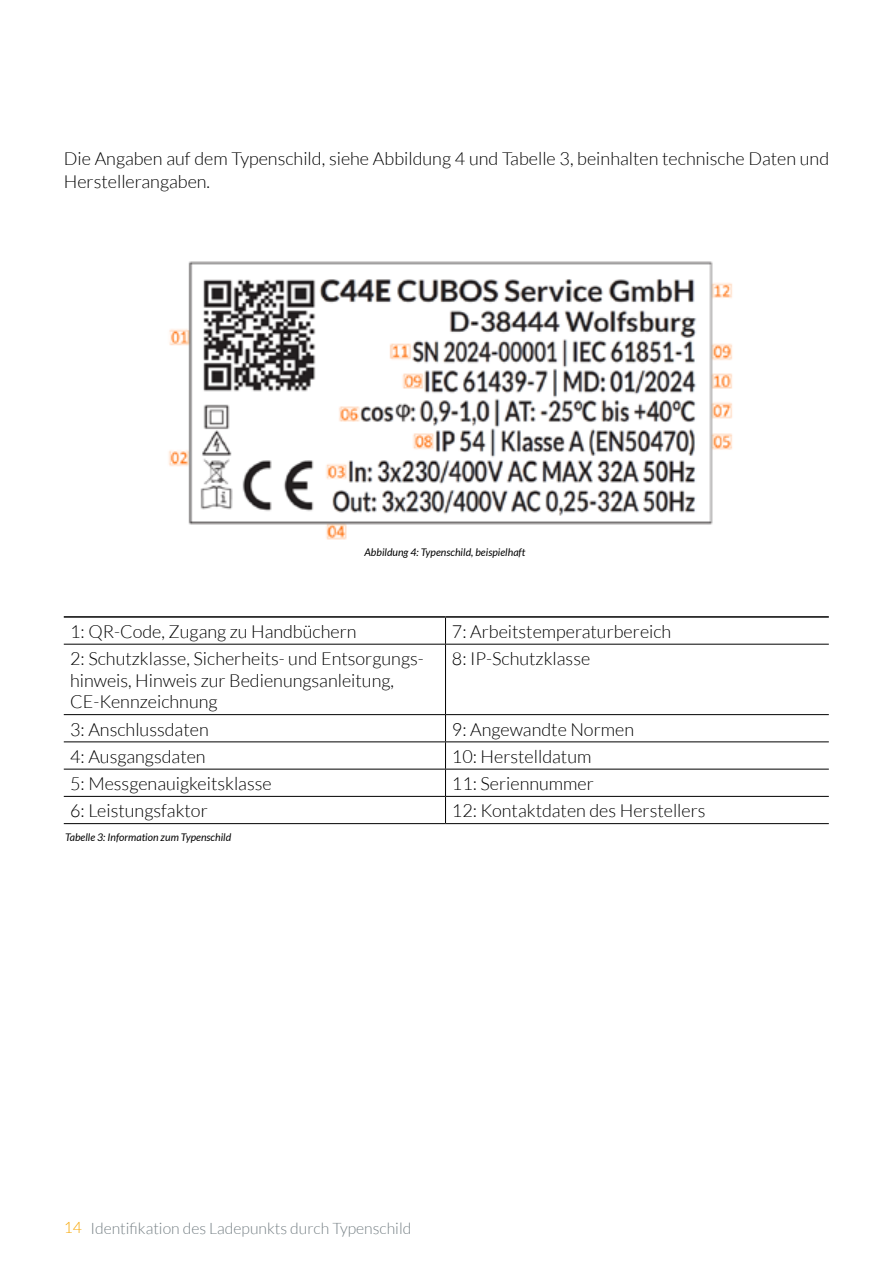
<style>
.page{position:relative;width:893px;height:1263px;background:#fff}
.page>*{position:absolute;margin:0;border:0;box-sizing:border-box;transform-origin:0 0}
.t1{font:300 18px/21.6px "Lato";color:#000}
.t2{font:300 15.75px "Lato";color:#768085}
.t3{font:italic 10.5px "Lato";color:#000}
.s1{color:#f7a500}
</style>
<div class="page">
<img style="left:168px;top:261px;width:565px;height:279px">
<hr style="left:64px;top:616px;width:381px;height:2px;background:#000">
<hr style="left:446px;top:616px;width:383px;height:2px;background:#000">
<svg style="left:445px;top:618px;width:1px;height:26px"></svg>
<hr style="left:64px;top:644px;width:381px;height:1px;background:#000">
<hr style="left:446px;top:644px;width:383px;height:1px;background:#000">
<hr style="left:445px;top:644px;width:1px;height:70px;background:#000">
<hr style="left:64px;top:714px;width:381px;height:1px;background:#000">
<hr style="left:446px;top:714px;width:383px;height:1px;background:#000">
<hr style="left:64px;top:741px;width:381px;height:1px;background:#000">
<hr style="left:446px;top:741px;width:383px;height:1px;background:#000">
<hr style="left:64px;top:769px;width:381px;height:1px;background:#000">
<hr style="left:446px;top:769px;width:383px;height:1px;background:#000">
<hr style="left:64px;top:796px;width:381px;height:1px;background:#000">
<hr style="left:446px;top:796px;width:383px;height:1px;background:#000">
<svg style="left:445px;top:715px;width:1px;height:108px"></svg>
<hr style="left:64px;top:823px;width:381px;height:1px;background:#000">
<hr style="left:446px;top:823px;width:383px;height:1px;background:#000">
<p class="t1" style="left:64px;top:147px;width:767px;line-height:22.5px">Die Angaben auf dem Typenschild, siehe Abbildung 4 und Tabelle 3, beinhalten technische Daten und<br>Herstellerangaben.</p>
<p class="t3" style="left:364px;top:546px;width:162px">Abbildung 4: Typenschild, beispielhaft</p>
<p class="t1" style="left:70px;top:621px;width:288px">1: QR-Code, Zugang zu Handbüchern</p>
<p class="t1" style="left:452px;top:621px;width:221px">7: Arbeitstemperaturbereich</p>
<p class="t1" style="left:70px;top:648px;width:355px">2: Schutzklasse, Sicherheits- und Entsorgungs&shy;hinweis, Hinweis zur Bedienungsanleitung,<br>CE-Kennzeichnung</p>
<p class="t1" style="left:452px;top:648px;width:140px">8: IP-Schutzklasse</p>
<p class="t1" style="left:70px;top:718px;width:140px">3: Anschlussdaten</p>
<p class="t1" style="left:452px;top:718px;width:184px">9: Angewandte Normen</p>
<p class="t1" style="left:70px;top:745px;width:137px">4: Ausgangsdaten</p>
<p class="t1" style="left:452px;top:745px;width:141px">10: Herstelldatum</p>
<p class="t1" style="left:70px;top:773px;width:203px">5: Messgenauigkeitsklasse</p>
<p class="t1" style="left:452px;top:773px;width:144px">11: Seriennummer</p>
<p class="t1" style="left:70px;top:800px;width:139px">6: Leistungsfaktor</p>
<p class="t1" style="left:452px;top:800px;width:255px">12: Kontaktdaten des Herstellers</p>
<p class="t3" style="left:65px;top:831px;width:168px">Tabelle 3: Information zum Typenschild</p>
<p class="t2" style="left:64px;top:1220px;width:349px"><span class="s1">14</span> Identifikation des Ladepunkts durch Typenschild</p>
</div>
